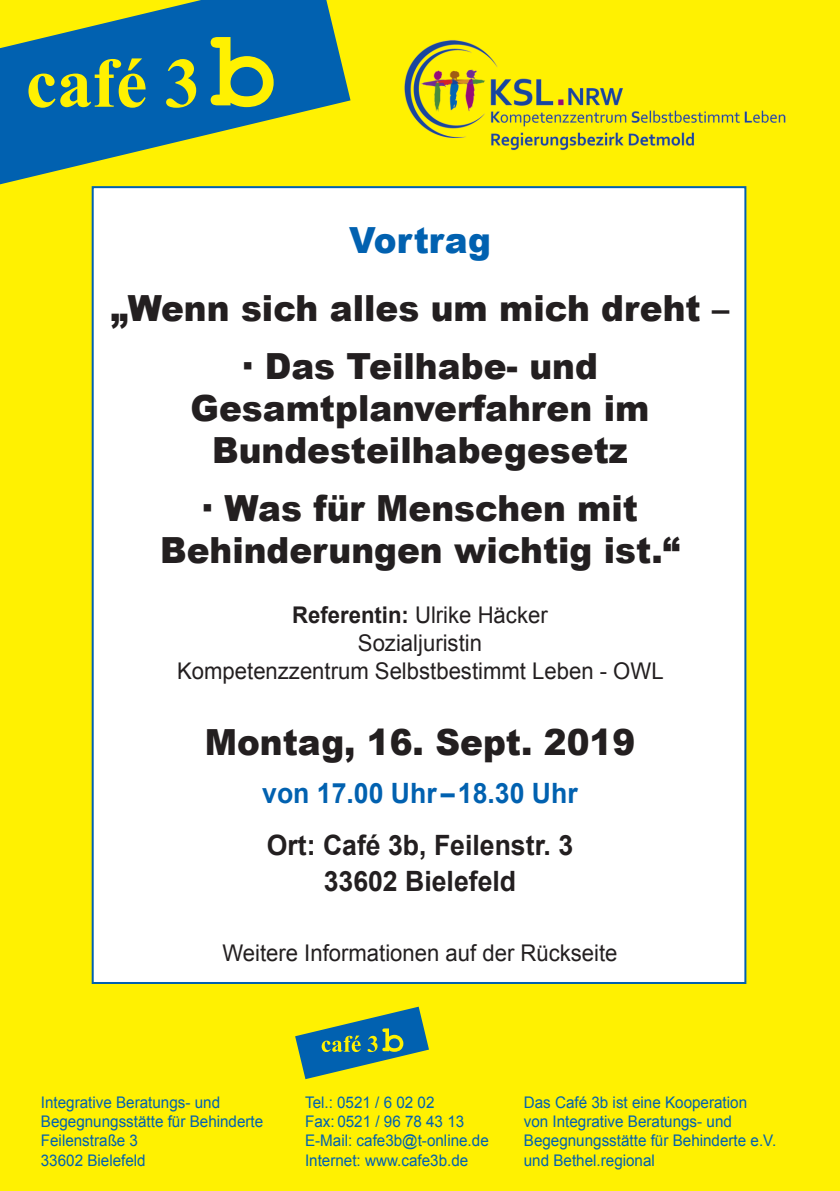
<style>
.page{position:relative;width:840px;height:1191px;background:#fff}
.page>*{position:absolute;margin:0;border:0;box-sizing:border-box;transform-origin:0 0}
.t1{font:900 36px/42px "Arial";color:#231f20;text-align:center;scale:.95 1}
.t2{font:900 36px "Arial";letter-spacing:.01em;color:#0161b0;scale:.95 1}
.t3{font:700 28px/36px "Arial";color:#231f20;text-align:center;scale:.95 1}
.t4{font:700 28px "Arial";color:#0161b0;scale:.95 1}
.t5{font:23px/28px "Arial";color:#231f20;text-align:center;scale:.96 1}
.t6{font:16px/19.2px "Arial";color:#0161b0;scale:.95 1}
.s1{font-weight:700}
</style>
<div class="page">
<div style="left:0;top:0;width:839px;height:1191px;background:#fff101"></div>
<svg style="left:295px;top:1006px;width:134px;height:73px"></svg>
<div style="left:92px;top:186px;width:654px;height:798px;background:#fff;border:2px solid #0161b0"></div>
<svg style="left:0;top:0;width:350px;height:184px;fill:#0161b0"></svg>
<svg style="left:28px;top:58px;width:117px;height:50px"></svg>
<svg style="left:166px;top:59px;width:30px;height:49px"></svg>
<svg style="left:210px;top:37px;width:63px;height:70px"></svg>
<img style="left:404px;top:40px;width:382px;height:111px">
<h1 class="t2" style="left:349px;top:214px;width:151px">Vortrag</h1>
<h1 class="t1" style="left:111px;top:278px;width:652px;line-height:58px">„Wenn sich alles um mich dreht – · Das Teilhabe- und</h1>
<h1 class="t1" style="left:190px;top:386px;width:484px">Gesamtplanverfahren im<br>Bundesteilhabegesetz</h1>
<h1 class="t1" style="left:160px;top:486px;width:548px">· Was für Menschen mit<br>Behinderungen wichtig ist.“</h1>
<h3 class="t5" style="left:177px;top:601px;width:508px"><span class="s1">Referentin:</span> Ulrike Häcker<br>Sozialjuristin<br>Kompetenzzentrum Selbstbestimmt Leben - OWL</h3>
<h1 class="t1" style="left:205px;top:720px;width:454px">Montag, 16. Sept. 2019</h1>
<h2 class="t4" style="left:262px;top:774px;width:333px">von 17.00 Uhr –18.30 Uhr</h2>
<h2 class="t3" style="left:267px;top:828px;width:324px">Ort: Café 3b, Feilenstr. 3<br>33602 Bielefeld</h2>
<h3 class="t5" style="left:222px;top:939px;width:413px">Weitere Informationen auf der Rückseite</h3>
<p class="t6" style="left:41px;top:1092px;width:235px">Integrative Beratungs- und<br>Begegnungsstätte für Behinderte<br>Feilenstraße 3<br>33602 Bielefeld</p>
<p class="t6" style="left:305px;top:1092px;width:195px">Tel.: 0521 / 6 02 02<br>Fax: 0521 / 96 78 43 13<br>E-Mail: cafe3b@t-online.de<br>Internet: www.cafe3b.de</p>
<p class="t6" style="left:523px;top:1092px;width:267px">Das Café 3b ist eine Kooperation<br>von Integrative Beratungs- und<br>Begegnungsstätte für Behinderte e.V. und Bethel.regional</p>
</div>
